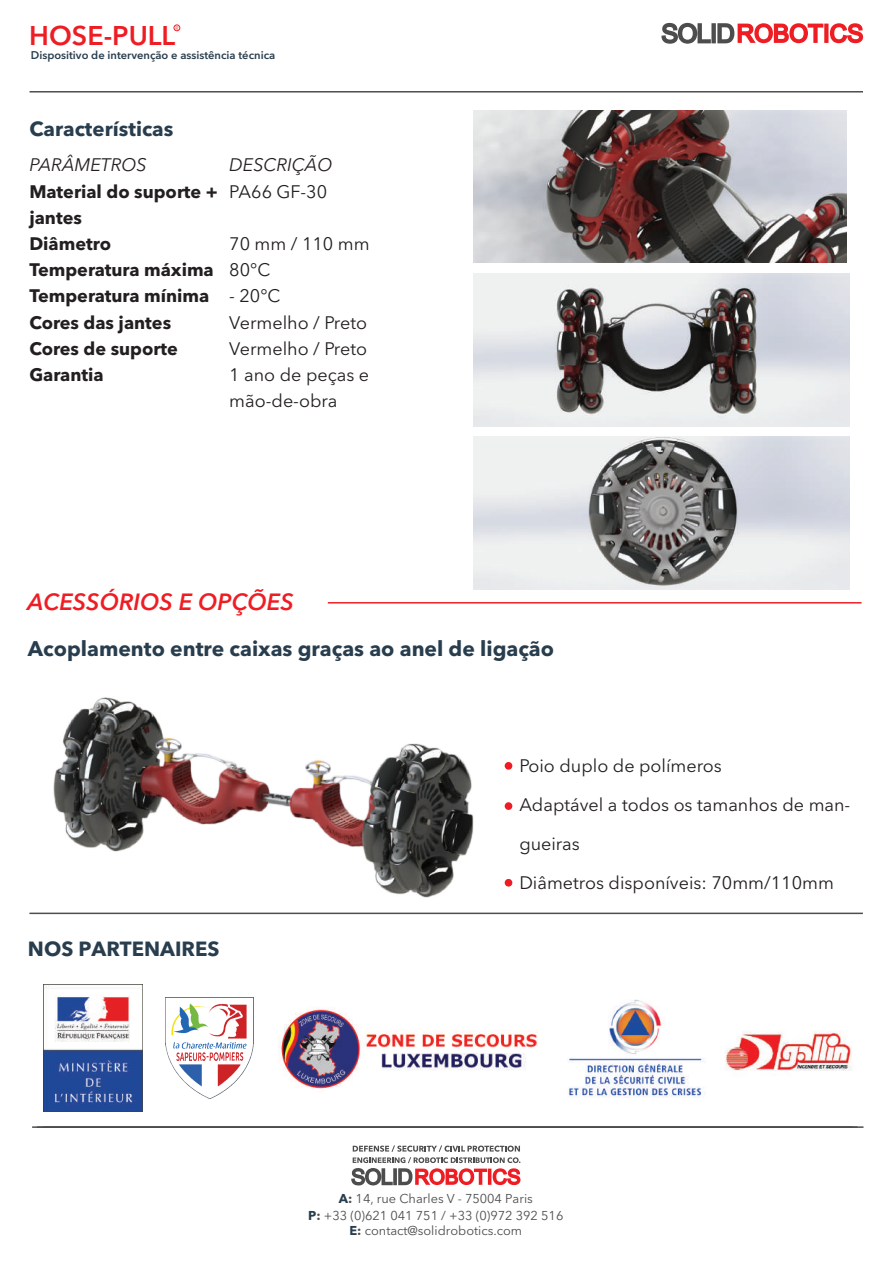
<style>
.page{position:relative;width:893px;height:1263px;background:#fff}
.page>*{position:absolute;margin:0;border:0;box-sizing:border-box;transform-origin:0 0}
.t1{font:600 26.85px "Avenir Next LT Pro";color:#ee1d23}
.t2{font:italic 600 23.25px "Avenir Next LT Pro";color:#ee1d23}
.t3{font:700 21px "Avenir Next LT Pro";color:#283d4d}
.t4{font:700 20.4px "Avenir Next LT Pro";color:#283d4d}
.t5{font:18px/26.2px "Avenir Next LT Pro";color:#231f20}
.t6{font:700 18px/26.2px "Avenir Next LT Pro";color:#231f20}
.t7{font:italic 18px "Avenir Next LT Pro";color:#231f20}
.t8{font:12.75px/15.6px "Avenir Next LT Pro";color:#4d4d4d;text-align:center}
.t9{font:600 11.1px "Avenir Next LT Pro";color:#283d4d}
.t10{font:5.25px "Avenir Next LT Pro";color:#ee1d23}
.s1{font-weight:700;color:#283d4d}
.s2{font-weight:700}
</style>
<div class="page">
<img style="left:725px;top:1031px;width:127px;height:40px">
<hr style="left:43px;top:1126px;width:820px;height:2px;background:#4d4d4d">
<hr style="left:32px;top:1126px;width:821px;height:2px;background:#4d4d4d">
<hr style="left:30px;top:91px;width:833px;height:2px;background:#4d4d4d">
<hr style="left:29px;top:912px;width:834px;height:2px;background:#4d4d4d">
<svg style="left:174px;top:25px;width:6px;height:6px"></svg>
<svg style="left:661px;top:23px;width:202px;height:21px"></svg>
<hr style="left:328px;top:602px;width:533px;height:1px;background:#ee1d23">
<img style="left:474px;top:274px;width:375px;height:152px">
<img style="left:474px;top:437px;width:375px;height:153px">
<svg style="left:351px;top:1145px;width:169px;height:40px"></svg>
<img style="left:474px;top:110px;width:372px;height:152px">
<img style="left:53px;top:697px;width:421px;height:201px">
<div style="left:505px;top:762px;width:7px;height:8px;background:#ee1d23;border-radius:50%"></div>
<div style="left:505px;top:802px;width:7px;height:8px;background:#ee1d23;border-radius:50%"></div>
<div style="left:505px;top:879px;width:7px;height:7px;background:#ee1d23;border-radius:50%"></div>
<img style="left:568px;top:999px;width:137px;height:99px">
<img style="left:165px;top:997px;width:88px;height:102px">
<img style="left:278px;top:1008px;width:260px;height:81px">
<img style="left:43px;top:984px;width:99px;height:128px">
<h1 class="t1" style="left:29px;top:20px;width:148px">HOSE-PULL</h1>
<p class="t9" style="left:31px;top:49px;width:246px">Dispositivo de intervenção e assistência técnica</p>
<p class="t10" style="left:175px;top:25px;width:5px">R</p>
<p class="t4" style="left:29px;top:117px;width:146px">Características</p>
<p class="t7" style="left:29px;top:154px;width:119px">PARÂMETROS</p>
<p class="t6" style="left:29px;top:178px;width:190px">Material do suporte + jantes<br>Diâmetro<br>Temperatura máxima<br>Temperatura mínima<br>Cores das jantes<br>Cores de suporte<br>Garantia</p>
<p class="t7" style="left:229px;top:154px;width:105px">DESCRIÇÃO</p>
<p class="t5" style="left:229px;top:178px;width:99px">PA66 GF-30</p>
<p class="t5" style="left:229px;top:231px;width:142px">70 mm / 110 mm<br>80°C</p>
<p class="t5" style="left:229px;top:283px;width:141px">- 20°C<br>Vermelho / Preto<br>Vermelho / Preto<br>1 ano de peças e mão-de-obra</p>
<p class="t2" style="left:28px;top:588px;width:267px">ACESSÓRIOS E OPÇÕES</p>
<p class="t3" style="left:28px;top:636px;width:528px">Acoplamento entre caixas graças ao anel de ligação</p>
<p class="t4" style="left:28px;top:937px;width:193px">NOS PARTENAIRES</p>
<p class="t5" style="left:519px;top:746px;width:333px;line-height:39px">Poio duplo de polímeros<br>Adaptável a todos os tamanhos de man&shy;gueiras<br>Diâmetros disponíveis: 70mm/110mm</p>
<p class="t8" style="left:339px;top:1190px;width:195px"><span class="s1">A</span><span class="s2">:</span> 14, rue Charles V - 75004 Paris</p>
<p class="t8" style="left:308px;top:1207px;width:257px"><span class="s1">P</span><span class="s2">:</span> +33 (0)621 041 751 / +33 (0)972 392 516<br><span class="s1">E</span><span class="s2">:</span> contact@solidrobotics.com</p>
</div>
